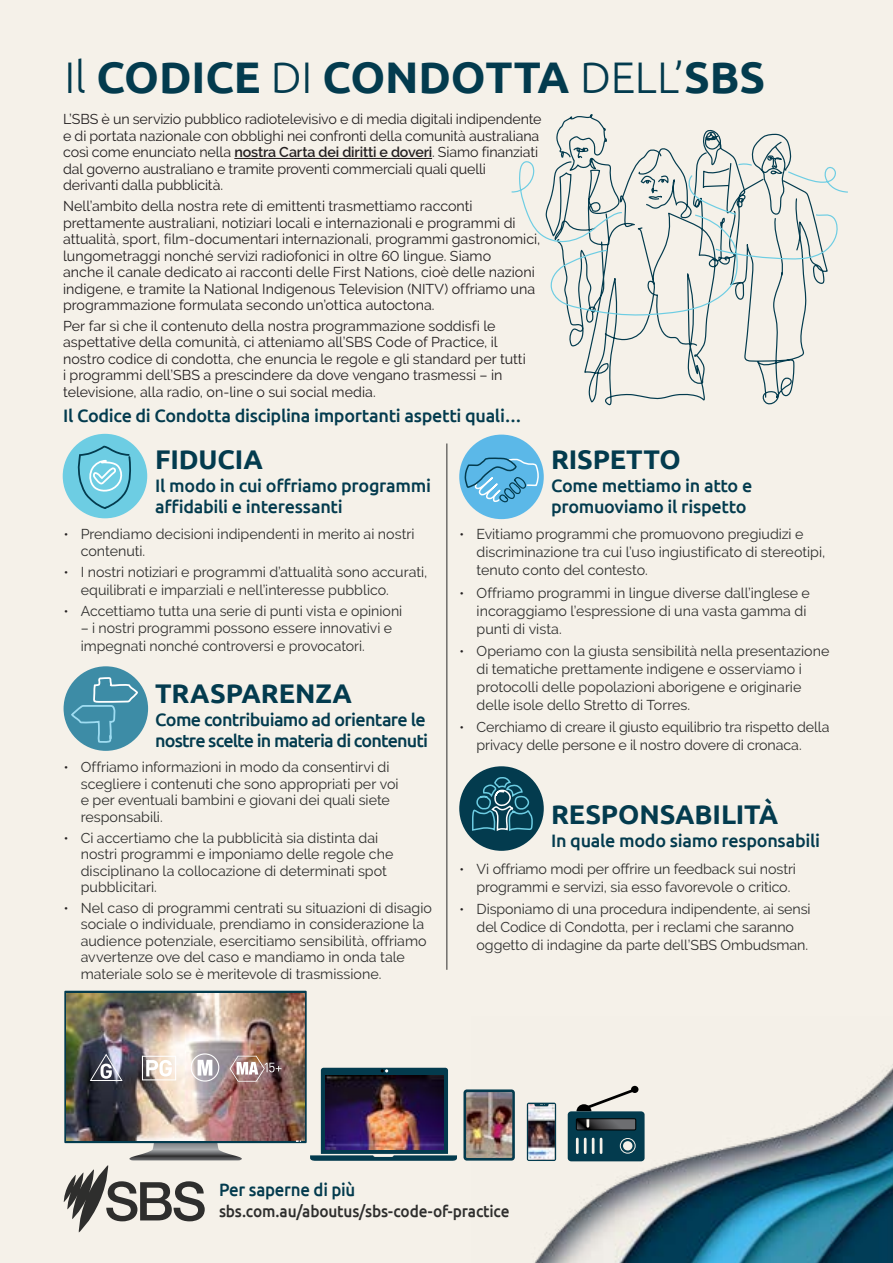
<style>
.page{position:relative;width:893px;height:1263px;background:#f5f1e9}
.page>*{position:absolute;margin:0;border:0;box-sizing:border-box;transform-origin:0 0}
.Page_Head{font:700 44.25px "Ubuntu";letter-spacing:-.005em;color:#033b4e}
.Head{font:700 27px "Ubuntu";letter-spacing:-.005em;color:#033b4e}
.Text_Head{font:500 18px/21px "Ubuntu";letter-spacing:-.02em;color:#033b4e}
.Text_Head-2{font:500 18px/21px "Ubuntu";letter-spacing:-.04em;color:#033b4e}
.Text_Head-3{font:500 18px "Ubuntu";letter-spacing:-.02em;color:#033b4e;scale:.94 1}
.Text_Head-4{font:500 16.5px "Ubuntu";letter-spacing:-.01em;color:#2e2e2d;scale:.94 1}
.t1{font:14.25px/18px "Raleway";color:#2e2e2d}
.Body{font:14.25px/16.5px "Raleway";color:#231f20}
.s1{font-weight:300}
.s2{font-weight:600}
.s3{font-size:13.5px;color:#231f20}
</style>
<div class="page">
<img style="left:471px;top:1017px;width:422px;height:246px">
<hr style="left:446px;top:443px;width:1px;height:527px;background:#2e2e2d">
<svg style="left:545px;top:90px;width:284px;height:321px;background:#e8e7e1"></svg>
<svg style="left:510px;top:161px;width:339px;height:156px;background:#e0e2dd"></svg>
<svg style="left:637px;top:148px;width:56px;height:72px;background:#d8dbd7"></svg>
<hr style="left:234px;top:158px;width:198px;height:1px;background:#231f20">
<div style="left:459px;top:435px;width:85px;height:84px;background:#5bb8e8;border-radius:50%"></div>
<svg style="left:464px;top:457px;width:75px;height:47px"></svg>
<div style="left:459px;top:766px;width:85px;height:85px;background:#033b4e;border-radius:50%"></div>
<svg style="left:471px;top:775px;width:63px;height:56px"></svg>
<div style="left:64px;top:666px;width:84px;height:85px;background:#3d8ca6;border-radius:50%"></div>
<svg style="left:69px;top:650px;width:69px;height:165px"></svg>
<div style="left:63px;top:434px;width:84px;height:84px;background:#6dcde3;border-radius:50%"></div>
<svg style="left:78px;top:445px;width:55px;height:65px"></svg>
<svg style="left:310px;top:1068px;width:147px;height:93px;background:#67838d"></svg>
<img style="left:325px;top:1075px;width:118px;height:74px">
<div style="left:463px;top:1089px;width:52px;height:71px;background:linear-gradient(to right,#033b4e,#033b4e);border-radius:3px"></div>
<img style="left:466px;top:1092px;width:46px;height:66px">
<svg style="left:576px;top:1087px;width:61px;height:24px"></svg>
<div style="left:568px;top:1111px;width:77px;height:50px;background:#033b4e;border-radius:3px"></div>
<svg style="left:578px;top:1120px;width:56px;height:8px"></svg>
<div style="left:576px;top:1118px;width:60px;height:12px;border:1px solid #000"></div>
<hr style="left:576px;top:1139px;width:3px;height:14px;background:#f5f1e9">
<hr style="left:584px;top:1139px;width:3px;height:14px;background:#f5f1e9">
<svg style="left:592px;top:1139px;width:2px;height:14px"></svg>
<svg style="left:600px;top:1139px;width:2px;height:14px"></svg>
<div style="left:620px;top:1138px;width:15px;height:15px;border:1px solid #f5f1e9;border-radius:50%"></div>
<div style="left:623px;top:1141px;width:9px;height:9px;background:#f5f1e9;border-radius:50%"></div>
<div style="left:631px;top:1086px;width:7px;height:7px;background:#000;border-radius:50%"></div>
<svg style="left:527px;top:1103px;width:29px;height:58px"></svg>
<img style="left:528px;top:1104px;width:27px;height:55px">
<svg style="left:64px;top:1143px;width:178px;height:89px;background:#bfbcb7"></svg>
<svg style="left:64px;top:991px;width:243px;height:152px;background:#2e5159"></svg>
<img style="left:67px;top:993px;width:237px;height:147px">
<svg style="left:90px;top:1054px;width:33px;height:27px"></svg>
<svg style="left:142px;top:1056px;width:34px;height:24px"></svg>
<svg style="left:191px;top:1053px;width:28px;height:28px"></svg>
<svg style="left:230px;top:1056px;width:51px;height:26px"></svg>
<h1 class="Page_Head" style="left:64px;top:50px;width:702px"><span class="s1">Il</span> CODICE <span class="s1">DI</span> CONDOTTA <span class="s1">DELL’</span>SBS</h1>
<p class="Body" style="left:63px;top:111px;width:480px">L’SBS è un servizio pubblico radiotelevisivo e di media digitali indipendente e di portata nazionale con obblighi nei confronti della comunità australiana così come enunciato nella <span class="s2">nostra Carta dei diritti e doveri</span>. Siamo finanziati dal governo australiano e tramite proventi commerciali quali quelli derivanti dalla pubblicità.</p>
<p class="Body" style="left:63px;top:198px;width:479px">Nell’ambito della nostra rete di emittenti trasmettiamo racconti prettamente australiani, notiziari locali e internazionali e programmi di attualità, sport, film-documentari internazionali, programmi gastronomici, lungometraggi nonché servizi radiofonici in oltre 60 lingue. Siamo<br>anche il canale dedicato ai racconti delle First Nations, cioè delle nazioni indigene, e tramite la National Indigenous Television (NITV) offriamo una programmazione formulata secondo un’ottica autoctona.</p>
<p class="Body" style="left:63px;top:318px;width:464px">Per far sì che il contenuto della nostra programmazione soddisfi le aspettative della comunità, ci atteniamo all’SBS Code of Practice, il nostro codice di condotta, che enuncia le regole e gli standard per tutti i programmi dell’SBS a prescindere da dove vengano trasmessi – in televisione, alla radio, on-line o sui social media.</p>
<h1 class="Text_Head" style="left:63px;top:405px;width:461px">Il Codice di Condotta disciplina importanti aspetti quali…</h1>
<h2 class="Head" style="left:155px;top:443px;width:109px">FIDUCIA</h2>
<h3 class="Text_Head" style="left:155px;top:474px;width:277px">Il modo in cui offriamo programmi affidabili e interessanti</h3>
<p class="t1" style="left:81px;top:525px;width:335px;line-height:17.2px;text-indent:-17px"><span class="s3">•</span> Prendiamo decisioni indipendenti in merito ai nostri contenuti.</p>
<p class="t1" style="left:81px;top:564px;width:348px;line-height:17.2px;text-indent:-17px"><span class="s3">•</span> I nostri notiziari e programmi d’attualità sono accurati, equilibrati e imparziali e nell’interesse pubblico.</p>
<p class="t1" style="left:64px;top:602px;width:340px"><span class="s3">•</span> Accettiamo tutta una serie di punti vista e opinioni</p>
<p class="t1" style="left:81px;top:620px;width:313px;line-height:17.2px">– i nostri programmi possono essere innovativi e impegnati nonché controversi e provocatori.</p>
<h2 class="Head" style="left:155px;top:677px;width:198px">TRASPARENZA</h2>
<h3 class="Text_Head-2" style="left:155px;top:709px;width:274px">Come contribuiamo ad orientare le nostre scelte in materia di contenuti</h3>
<p class="t1" style="left:81px;top:759px;width:319px;line-height:16.5px;text-indent:-17px"><span class="s3">•</span> Offriamo informazioni in modo da consentirvi di scegliere i contenuti che sono appropriati per voi e per eventuali bambini e giovani dei quali siete responsabili.</p>
<p class="t1" style="left:81px;top:829px;width:314px;line-height:16.5px;text-indent:-17px"><span class="s3">•</span> Ci accertiamo che la pubblicità sia distinta dai nostri programmi e imponiamo delle regole che disciplinano la collocazione di determinati spot pubblicitari.</p>
<p class="t1" style="left:81px;top:899px;width:353px;line-height:16.5px;text-indent:-17px"><span class="s3">•</span> Nel caso di programmi centrati su situazioni di disagio sociale o individuale, prendiamo in considerazione la audience potenziale, esercitiamo sensibilità, offriamo avvertenze ove del caso e mandiamo in onda tale materiale solo se è meritevole di trasmissione.</p>
<h2 class="Head" style="left:551px;top:443px;width:131px">RISPETTO</h2>
<h3 class="Text_Head" style="left:551px;top:474px;width:203px">Come mettiamo in atto e promuoviamo il rispetto</h3>
<p class="t1" style="left:477px;top:525px;width:350px;text-indent:-17px"><span class="s3">•</span> Evitiamo programmi che promuovono pregiudizi e discriminazione tra cui l’uso ingiustificato di stereotipi, tenuto conto del contesto.</p>
<p class="t1" style="left:477px;top:583px;width:335px;text-indent:-17px"><span class="s3">•</span> Offriamo programmi in lingue diverse dall’inglese e incoraggiamo l’espressione di una vasta gamma di punti di vista.</p>
<p class="t1" style="left:477px;top:642px;width:354px;text-indent:-17px"><span class="s3">•</span> Operiamo con la giusta sensibilità nella presentazione di tematiche prettamente indigene e osserviamo i protocolli delle popolazioni aborigene e originarie delle isole dello Stretto di Torres.</p>
<p class="t1" style="left:477px;top:718px;width:354px;text-indent:-17px"><span class="s3">•</span> Cerchiamo di creare il giusto equilibrio tra rispetto della privacy delle persone e il nostro dovere di cronaca.</p>
<h2 class="Head" style="left:551px;top:798px;width:229px">RESPONSABILITÀ</h2>
<h3 class="Text_Head" style="left:551px;top:829px;width:271px">In quale modo siamo responsabili</h3>
<p class="t1" style="left:477px;top:859px;width:321px;text-indent:-17px"><span class="s3">•</span> Vi offriamo modi per offrire un feedback sui nostri programmi e servizi, sia esso favorevole o critico.</p>
<p class="t1" style="left:477px;top:900px;width:336px;text-indent:-17px"><span class="s3">•</span> Disponiamo di una procedura indipendente, ai sensi del Codice di Condotta, per i reclami che saranno oggetto di indagine da parte dell’SBS Ombudsman.</p>
<h3 class="Text_Head-3" style="left:219px;top:1178px;width:147px">Per saperne di più</h3>
<h3 class="Text_Head-4" style="left:219px;top:1201px;width:311px">sbs.com.au/aboutus/sbs-code-of-practice</h3>
</div>
